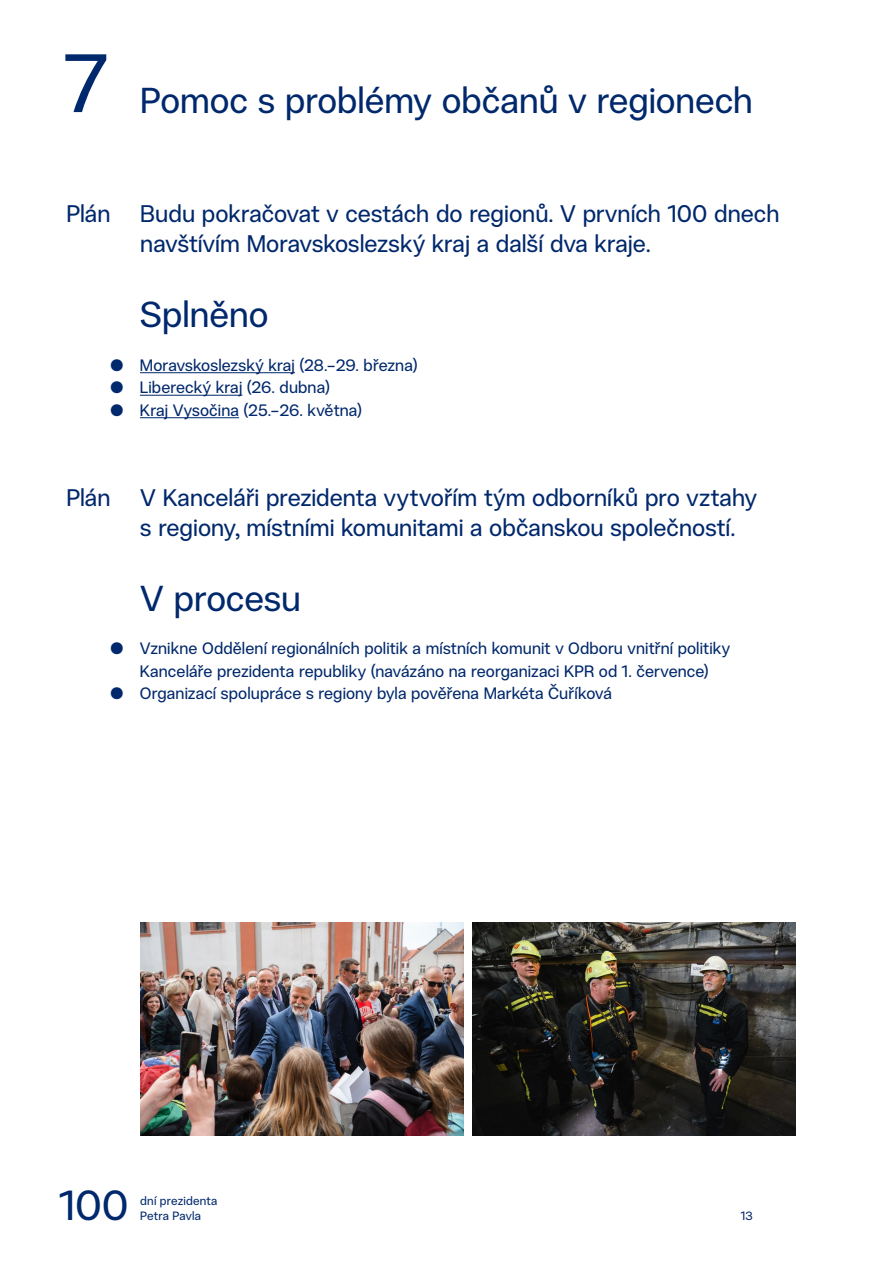
<style>
.page{position:relative;width:893px;height:1263px;background:#fff}
.page>*{position:absolute;margin:0;border:0;box-sizing:border-box;transform-origin:0 0}
.t1{font:82.5px "PPP Sans";color:#00286c}
.t2{font:42px "PPP Sans";color:#00286c}
.t3{font:36px "PPP Sans";color:#00286c}
.t4{font:24px/30px "PPP Sans";color:#00286c}
.t5{font:16.5px/22.5px "PPP Sans";letter-spacing:.005em;color:#00286c;text-align:center}
.t6{font:12px/15px "PPP Sans";letter-spacing:.015em;color:#00286c}
</style>
<div class="page">
<hr style="left:140px;top:372px;width:155px;height:1px;background:#00286c">
<hr style="left:140px;top:395px;width:102px;height:1px;background:#00286c">
<hr style="left:140px;top:417px;width:99px;height:1px;background:#00286c">
<img style="left:140px;top:923px;width:323px;height:212px">
<img style="left:472px;top:923px;width:323px;height:212px">
<h1 class="t1" style="left:60px;top:33px;width:54px">7</h1>
<h3 class="t3" style="left:140px;top:78px;width:614px">Pomoc s problémy občanů v regionech</h3>
<h3 class="t4" style="left:140px;top:199px;width:641px;text-indent:-74px">Plán Budu pokračovat v cestách do regionů. V prvních 100 dnech navštívím Moravskoslezský kraj a další dva kraje.</h3>
<h3 class="t3" style="left:140px;top:292px;width:130px">Splněno</h3>
<p class="t5" style="left:111px;top:354px;width:309px">● Moravskoslezský kraj (28.–29. března)</p>
<p class="t5" style="left:111px;top:376px;width:221px">● Liberecký kraj (26. dubna)</p>
<p class="t5" style="left:111px;top:399px;width:253px">● Kraj Vysočina (25.–26. května)</p>
<h3 class="t4" style="left:140px;top:483px;width:618px;text-indent:-74px">Plán V Kanceláři prezidenta vytvořím tým odborníků pro vztahy s regiony, místními komunitami a občanskou společností.</h3>
<h3 class="t3" style="left:140px;top:576px;width:162px">V procesu</h3>
<p class="t5" style="left:111px;top:638px;width:621px">● Vznikne Oddělení regionálních politik a místních komunit v Odboru vnitřní politiky<br>Kanceláře prezidenta republiky (navázáno na reorganizaci KPR od 1. července)</p>
<p class="t5" style="left:111px;top:683px;width:503px">● Organizací spolupráce s regiony byla pověřena Markéta Čuříková</p>
<h2 class="t2" style="left:60px;top:1180px;width:71px">100</h2>
<p class="t6" style="left:140px;top:1194px;width:79px">dní prezidenta<br>Petra Pavla</p>
<p class="t6" style="left:741px;top:1209px;width:13px">13</p>
</div>
